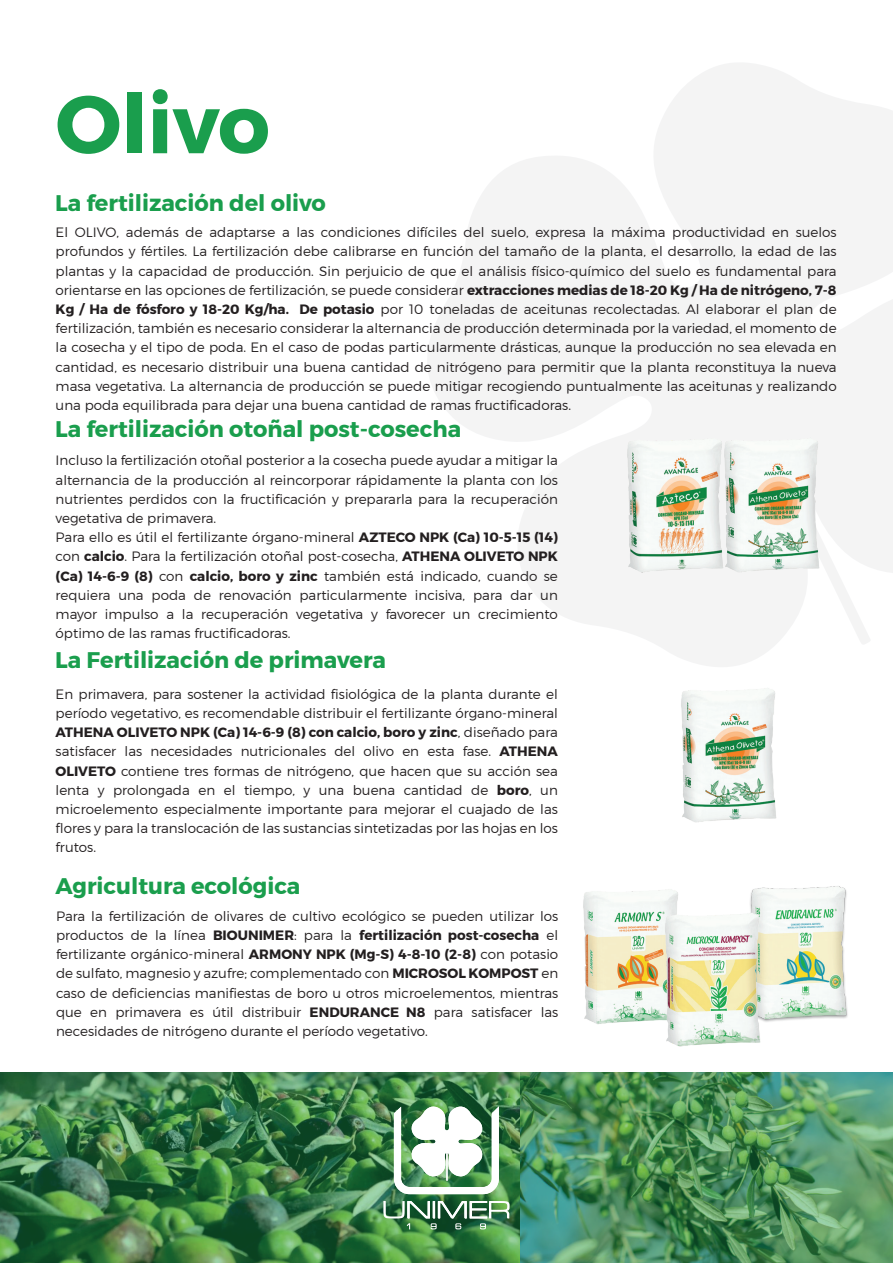
<style>
.page{position:relative;width:893px;height:1263px;background:#fff}
.page>*{position:absolute;margin:0;border:0;box-sizing:border-box;transform-origin:0 0}
.t1{font:700 81.6px "Montserrat";color:#1a9e4d}
.t2{font:700 22.5px "Montserrat";color:#1a9e4d}
.t3{font:300 13.5px/19.2px "Montserrat";color:#231f20;text-align:justify}
.s1{font-weight:700}
</style>
<div class="page">
<svg style="left:428px;top:63px;width:465px;height:604px;fill:#f4f4f4"></svg>
<img style="left:621px;top:422px;width:96px;height:174px">
<img style="left:681px;top:688px;width:96px;height:135px">
<img style="left:717px;top:422px;width:108px;height:174px">
<img style="left:583px;top:889px;width:95px;height:135px">
<img style="left:750px;top:886px;width:98px;height:136px">
<img style="left:659px;top:897px;width:106px;height:150px">
<img style="left:0;top:1072px;width:893px;height:191px">
<svg style="left:394px;top:1106px;width:105px;height:88px"></svg>
<svg style="left:383px;top:1201px;width:127px;height:28px"></svg>
<h1 class="t1" style="left:56px;top:74px;width:216px">Olivo</h1>
<h2 class="t2" style="left:55px;top:189px;width:272px">La fertilización del olivo</h2>
<p class="t3" style="left:56px;top:223px;width:783px">El OLIVO, además de adaptarse a las condiciones difíciles del suelo, expresa la máxima productividad en suelos profundos y fértiles. La fertilización debe calibrarse en función del tamaño de la planta, el desarrollo, la edad de las plantas y la capacidad de producción. Sin perjuicio de que el análisis físico-químico del suelo es fundamental para orientarse en las opciones de fertilización, se puede considerar <span class="s1">extracciones medias de 18-20 Kg / Ha de nitrógeno, 7-8<br>Kg / Ha de fósforo y 18-20 Kg/ha. De potasio</span> por 10 toneladas de aceitunas recolectadas. Al elaborar el plan de fertilización, también es necesario considerar la alternancia de producción determinada por la variedad, el momento de la cosecha y el tipo de poda. En el caso de podas particularmente drásticas, aunque la producción no sea elevada en cantidad, es necesario distribuir una buena cantidad de nitrógeno para permitir que la planta reconstituya la nueva masa vegetativa. La alternancia de producción se puede mitigar recogiendo puntualmente las aceitunas y realizando una poda equilibrada para dejar una buena cantidad de ramas fructificadoras.</p>
<h2 class="t2" style="left:55px;top:415px;width:407px">La fertilización otoñal post-cosecha</h2>
<p class="t3" style="left:56px;top:451px;width:504px;text-align:left">Incluso la fertilización otoñal posterior a la cosecha puede ayudar a mitigar la alternancia de la producción al reincorporar rápidamente la planta con los nutrientes perdidos con la fructificación y prepararla para la recuperación vegetativa de primavera.<br>Para ello es útil el fertilizante órgano-mineral <span class="s1">AZTECO NPK (Ca) 10-5-15 (14) </span>con <span class="s1">calcio</span>. Para la fertilización otoñal post-cosecha, <span class="s1">ATHENA OLIVETO NPK (Ca) 14-6-9 (8)</span> con <span class="s1">calcio, boro y zinc</span> también está indicado, cuando se requiera una poda de renovación particularmente incisiva, para dar un mayor impulso a la recuperación vegetativa y favorecer un crecimiento óptimo de las ramas fructificadoras.</p>
<h2 class="t2" style="left:55px;top:646px;width:332px">La Fertilización de primavera</h2>
<p class="t3" style="left:56px;top:684px;width:504px">En primavera, para sostener la actividad fisiológica de la planta durante el período vegetativo, es recomendable distribuir el fertilizante órgano-mineral <span class="s1">ATHENA OLIVETO NPK (Ca) 14-6-9 (8) con calcio, boro y zinc</span>, diseñado para satisfacer las necesidades nutricionales del olivo en esta fase. <span class="s1">ATHENA OLIVETO</span> contiene tres formas de nitrógeno, que hacen que su acción sea lenta y prolongada en el tiempo, y una buena cantidad de <span class="s1">boro</span>, un microelemento especialmente importante para mejorar el cuajado de las flores y para la translocación de las sustancias sintetizadas por las hojas en los frutos.</p>
<h2 class="t2" style="left:56px;top:872px;width:246px">Agricultura ecológica</h2>
<p class="t3" style="left:56px;top:906px;width:504px">Para la fertilización de olivares de cultivo ecológico se pueden utilizar los productos de la línea <span class="s1">BIOUNIMER</span>: para la <span class="s1">fertilización post-cosecha</span> el fertilizante orgánico-mineral <span class="s1">ARMONY NPK (Mg-S) 4-8-10 (2-8)</span> con potasio de sulfato, magnesio y azufre; complementado con <span class="s1">MICROSOL KOMPOST</span> en caso de deficiencias manifiestas de boro u otros microelementos, mientras que en primavera es útil distribuir <span class="s1">ENDURANCE N8</span> para satisfacer las necesidades de nitrógeno durante el período vegetativo.</p>
</div>
